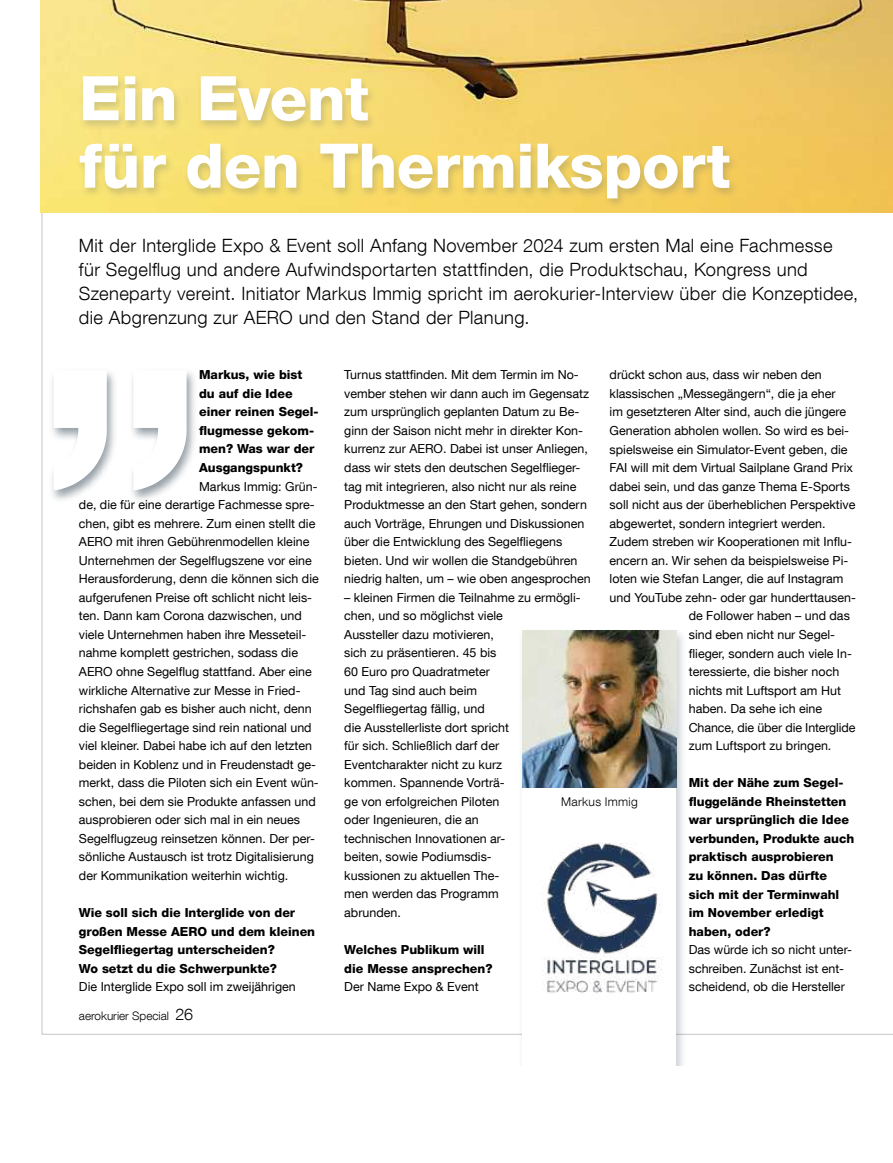
<style>
.page{position:relative;width:893px;height:1163px;background:#fff}
.page>*{position:absolute;margin:0;border:0;box-sizing:border-box;transform-origin:0 0}
.t1{font:800 61.5px/67.3px "Helvetica Neue LT Com";letter-spacing:-.01em;color:#fff}
.t2{font:300 18.3px/23.9px "Helvetica Neue LT Com";letter-spacing:.02em;color:#000}
.t3{font:12.45px/18.6px "Helvetica Neue LT Com";color:#000}
.t4{font:800 12.45px/18.6px "Helvetica Neue LT Com";color:#000}
.t5{font:300 12.15px "Helvetica Neue LT Com";letter-spacing:.025em;color:#000}
.t6{font:300 11.7px "Helvetica Neue LT Com";color:#000}
.s1{font-size:16.05px}
</style>
<div class="page">
<img style="left:41px;top:0;width:851px;height:212px">
<div style="left:75px;top:73px;width:663px;height:136px;background:#4f606b;opacity:.25"></div>
<div style="left:49px;top:367px;width:149px;height:136px;background:#4f606b;opacity:.6"></div>
<svg style="left:54px;top:370px;width:133px;height:120px"></svg>
<div style="left:517px;top:627px;width:170px;height:438px;background:#4f606b;opacity:.3"></div>
<div style="left:522px;top:630px;width:154px;height:435px;background:#fff"></div>
<img style="left:543px;top:843px;width:119px;height:151px">
<img style="left:522px;top:630px;width:154px;height:157px">
<h1 class="t1" style="left:79px;top:65px;width:653px">Ein Event<br>für den Thermiksport</h1>
<p class="t2" style="left:79px;top:233px;width:781px">Mit der Interglide Expo &amp; Event soll Anfang November 2024 zum ersten Mal eine Fachmesse<br>für Segelflug und andere Aufwindsportarten stattfinden, die Produktschau, Kongress und Szeneparty vereint. Initiator Markus Immig spricht im aerokurier-Interview über die Konzeptidee, die Abgrenzung zur AERO und den Stand der Planung.</p>
<p class="t4" style="left:199px;top:365px;width:121px">Markus, wie bist du auf die Idee einer reinen Segel&shy;flugmesse gekom&shy;men? Was war der<br>Ausgangspunkt?</p>
<p class="t3" style="left:79px;top:476px;width:241px;text-indent:120px">Markus Immig: Grün&shy;de, die für eine derartige Fachmesse spre&shy;chen, gibt es mehrere. Zum einen stellt die AERO mit ihren Gebührenmodellen kleine Unternehmen der Segelflugszene vor eine Herausforderung, denn die können sich die aufgerufenen Preise oft schlicht nicht leis&shy;ten. Dann kam Corona dazwischen, und viele Unternehmen haben ihre Messeteil&shy;nahme komplett gestrichen, sodass die AERO ohne Segelflug stattfand. Aber eine wirkliche Alternative zur Messe in Fried&shy;richshafen gab es bisher auch nicht, denn die Segelfliegertage sind rein national und viel kleiner. Dabei habe ich auf den letzten beiden in Koblenz und in Freudenstadt ge&shy;merkt, dass die Piloten sich ein Event wün&shy;schen, bei dem sie Produkte anfassen und ausprobieren oder sich mal in ein neues Segelflugzeug reinsetzen können. Der per&shy;sönliche Austausch ist trotz Digitalisierung der Kommunikation weiterhin wichtig.</p>
<p class="t4" style="left:79px;top:903px;width:238px">Wie soll sich die Interglide von der großen Messe AERO und dem kleinen Segelfliegertag unterscheiden?<br>Wo setzt du die Schwerpunkte?</p>
<p class="t3" style="left:79px;top:977px;width:218px">Die Interglide Expo soll im zweijährigen</p>
<p class="t6" style="left:79px;top:1008px;width:116px">aerokurier Special <span class="s1">26</span></p>
<p class="t3" style="left:344px;top:365px;width:248px">Turnus stattfinden. Mit dem Termin im No&shy;vember stehen wir dann auch im Gegensatz zum ursprünglich geplanten Datum zu Be&shy;ginn der Saison nicht mehr in direkter Kon&shy;kurrenz zur AERO. Dabei ist unser Anliegen, dass wir stets den deutschen Segelflieger&shy;tag mit integrieren, also nicht nur als reine Produktmesse an den Start gehen, sondern auch Vorträge, Ehrungen und Diskussionen über die Entwicklung des Segelfliegens bieten. Und wir wollen die Standgebühren niedrig halten, um – wie oben angesprochen</p>
<p class="t3" style="left:344px;top:587px;width:238px">– kleinen Firmen die Teilnahme zu ermögli&shy;chen, und so möglichst viele<br>Aussteller dazu motivieren,<br>sich zu präsentieren. 45 bis<br>60 Euro pro Quadratmeter<br>und Tag sind auch beim<br>Segelfliegertag fällig, und<br>die Ausstellerliste dort spricht<br>für sich. Schließlich darf der<br>Eventcharakter nicht zu kurz<br>kommen. Spannende Vorträ-<br>ge von erfolgreichen Piloten<br>oder Ingenieuren, die an<br>technischen Innovationen ar-<br>beiten, sowie Podiumsdis-<br>kussionen zu aktuellen The-<br>men werden das Programm<br>abrunden.</p>
<p class="t4" style="left:344px;top:940px;width:150px">Welches Publikum will die Messe ansprechen?</p>
<p class="t3" style="left:344px;top:977px;width:136px">Der Name Expo &amp; Event</p>
<p class="t3" style="left:609px;top:365px;width:214px">drückt schon aus, dass wir neben den</p>
<p class="t3" style="left:609px;top:384px;width:227px">klassischen „Messegängern“, die ja eher</p>
<p class="t3" style="left:609px;top:402px;width:238px">im gesetzteren Alter sind, auch die jüngere</p>
<p class="t3" style="left:609px;top:421px;width:241px">Generation abholen wollen. So wird es bei-</p>
<p class="t3" style="left:609px;top:439px;width:239px">spielsweise ein Simulator-Event geben, die</p>
<p class="t3" style="left:609px;top:458px;width:245px">FAI will mit dem Virtual Sailplane Grand Prix</p>
<p class="t3" style="left:609px;top:476px;width:242px">dabei sein, und das ganze Thema E-Sports</p>
<p class="t3" style="left:609px;top:495px;width:247px">soll nicht aus der überheblichen Perspektive</p>
<p class="t3" style="left:609px;top:513px;width:217px">abgewertet, sondern integriert werden.</p>
<p class="t3" style="left:609px;top:532px;width:244px">Zudem streben wir Kooperationen mit Influ-</p>
<p class="t3" style="left:609px;top:551px;width:240px">encern an. Wir sehen da beispielsweise Pi-</p>
<p class="t3" style="left:609px;top:569px;width:235px">loten wie Stefan Langer, die auf Instagram</p>
<p class="t3" style="left:609px;top:588px;width:248px">und YouTube zehn- oder gar hunderttausen-</p>
<p class="t3" style="left:688px;top:606px;width:163px">de Follower haben – und das</p>
<p class="t3" style="left:688px;top:625px;width:148px">sind eben nicht nur Segel-</p>
<p class="t3" style="left:688px;top:643px;width:165px">flieger, sondern auch viele In-</p>
<p class="t3" style="left:688px;top:662px;width:152px">teressierte, die bisher noch</p>
<p class="t3" style="left:688px;top:680px;width:154px">nichts mit Luftsport am Hut</p>
<p class="t3" style="left:688px;top:699px;width:135px">haben. Da sehe ich eine</p>
<p class="t3" style="left:688px;top:717px;width:168px">Chance, die über die Interglide</p>
<p class="t3" style="left:688px;top:736px;width:144px">zum Luftsport zu bringen.</p>
<p class="t4" style="left:688px;top:773px;width:167px">Mit der Nähe zum Segel&shy;fluggelände Rheinstetten war ursprünglich die Idee verbunden, Produkte auch praktisch ausprobieren<br>zu können. Das dürfte sich mit der Terminwahl im November erledigt haben, oder?</p>
<p class="t3" style="left:688px;top:940px;width:165px">Das würde ich so nicht unter&shy;schreiben. Zunächst ist ent&shy;scheidend, ob die Hersteller</p>
<p class="t5" style="left:561px;top:794px;width:78px">Markus Immig</p>
</div>
